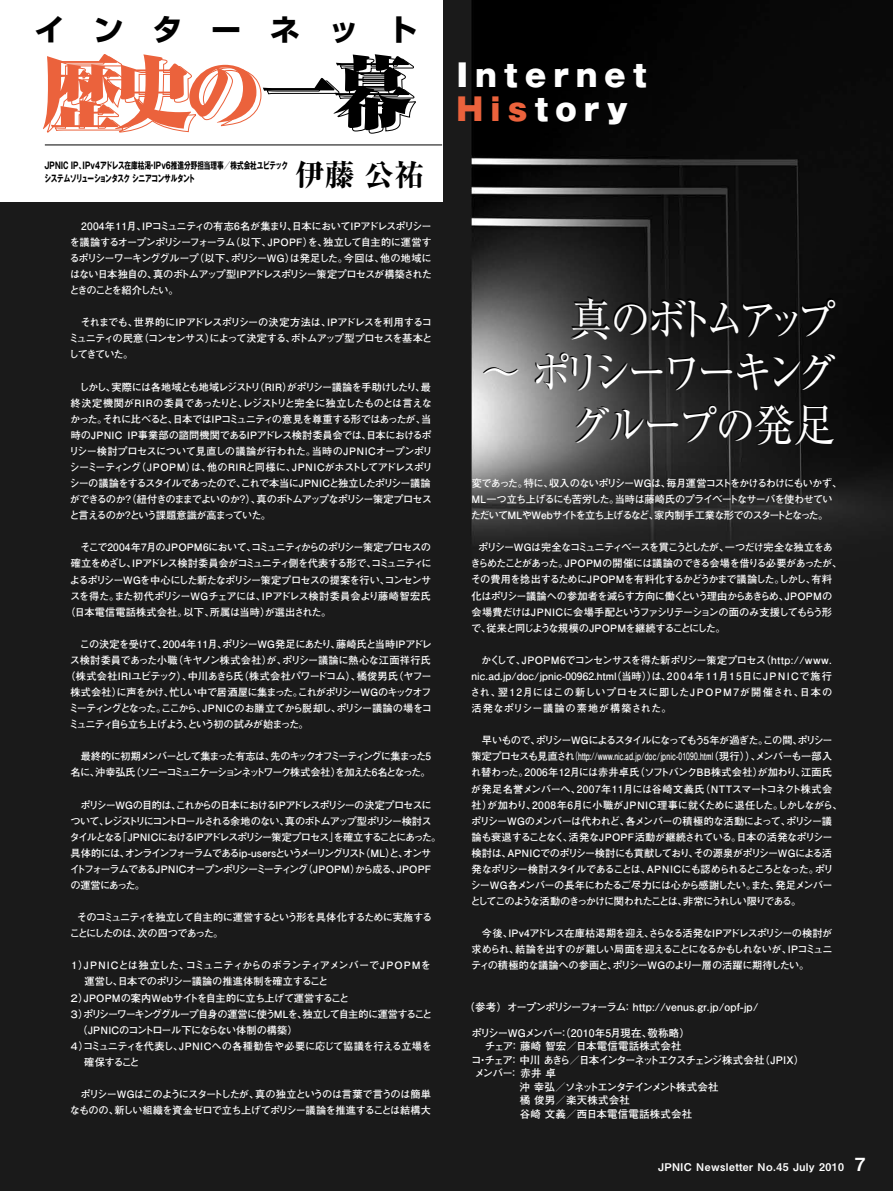
<style>
.page{position:relative;width:893px;height:1191px;background:#fff}
.page>*{position:absolute;margin:0;border:0;box-sizing:border-box;transform-origin:0 0}
.t1{font:78.3px "Ryumin Pro Ultra 90 pv RKSJ H";letter-spacing:-.07em;color:#eb623c}
.t2{font:45px/53.1px "Ryumin Pr 5 Regular 90 pv RKSJ H";letter-spacing:-.13em;color:#fff;text-align:right;scale:.9 1}
.t3{font:30px/33.9px "Gothic MB101 Pro Ultra 90 pv RKSJ H";letter-spacing:.26em;color:#fff}
.t4{font:30px "Shin Go Pro Bold 90 pv RKSJ H";letter-spacing:.96em;color:#000}
.t5{font:29.7px "Ryumin Pro Heavy 90 pv RKSJ H";color:#000}
.t6{font:10.65px "Midashi Go Pro MB31";letter-spacing:.04em;color:#fff}
.t7{font:10.5px "Futo Go B101 Pro Bold 90 pv RKSJ H";letter-spacing:.015em;color:#fff}
.t8{font:10.5px "Futo Go B101 Pro Bold 90 pv RKSJ H";letter-spacing:-.14em;color:#fff}
.t9{font:10.5px "Futo Go B101 Pro Bold 90 pv RKSJ H";letter-spacing:-.06em;color:#fff}
.t10{font:10.5px "Futo Go B101 Pro Bold 90 pv RKSJ H";letter-spacing:-.135em;color:#fff}
.t11{font:10.2px/16px "Futo Go B101 Pro Bold 90 pv RKSJ H";letter-spacing:-.065em;color:#fff}
.t12{font:10.2px/16px "Futo Go B101 Pro Bold 90 pv RKSJ H";letter-spacing:-.11em;color:#fff}
.t13{font:10.2px/16px "Futo Go B101 Pro Bold 90 pv RKSJ H";letter-spacing:-.085em;color:#fff}
.t14{font:10.2px/16px "Futo Go B101 Pro Bold 90 pv RKSJ H";letter-spacing:-.125em;color:#fff}
.t15{font:10.2px "Futo Go B101 Pro Bold 90 pv RKSJ H";letter-spacing:-.02em;color:#fff}
.t16{font:10.2px "Futo Go B101 Pro Bold 90 pv RKSJ H";letter-spacing:-.04em;color:#fff}
.t17{font:10.2px "Futo Go B101 Pro Bold 90 pv RKSJ H";letter-spacing:-.105em;color:#fff}
.t18{font:10.2px "Futo Go B101 Pro Bold 90 pv RKSJ H";letter-spacing:-.015em;color:#fff}
.t19{font:10.2px "Futo Go B101 Pro Bold 90 pv RKSJ H";letter-spacing:-.025em;color:#fff}
.t20{font:10.2px "Futo Go B101 Pro Bold 90 pv RKSJ H";letter-spacing:-.035em;color:#fff}
.t21{font:10.2px "Futo Go B101 Pro Bold 90 pv RKSJ H";letter-spacing:.015em;color:#fff}
.t22{font:10.2px "Futo Go B101 Pro Bold 90 pv RKSJ H";letter-spacing:-.12em;color:#fff}
.t23{font:10.2px "Futo Go B101 Pro Bold 90 pv RKSJ H";letter-spacing:-.03em;color:#fff}
.t24{font:9.45px/13px "Gothic MB101 Pro Bold 90 pv RKSJ H";color:#000;scale:.7 1}
.s1{color:#000}
.s2{color:#eb623c}
.s3{font-size:18px}
</style>
<div class="page">
<img style="left:0;top:0;width:893px;height:1190px">
<div style="left:0;top:0;width:442px;height:202px;background:#fff"></div>
<hr style="left:45px;top:145px;width:397px;height:1px;background:#000">
<svg style="left:47px;top:56px;width:369px;height:78px"></svg>
<h3 class="t4" style="left:35px;top:5px;width:384px">インターネット</h3>
<h1 class="t1" style="left:42px;top:30px;width:371px">歴史の<span class="s1">一幕</span></h1>
<p class="t24" style="left:44px;top:158px;width:349px">JPNIC IP、IPv4アドレス在庫枯渇・IPv6推進分野担当理事／株式会社ユビテックシステムソリューションタスク シニアコンサルタント</p>
<h3 class="t5" style="left:295px;top:151px;width:130px">伊藤 公祐</h3>
<p class="t11" style="left:69px;top:216px;width:364px;text-align:justify">　2004年11月、IPコミュニティの有志6名が集まり、日本においてIPアドレスポリシーを議論するオープンポリシーフォーラム（以下、JPOPF）を、独立して自主的に運営するポリシーワーキンググループ（以下、ポリシーWG）は発足した。今回は、他の地域にはない日本独自の、真のボトムアップ型IPアドレスポリシー策定プロセスが構築されたときのことを紹介したい。</p>
<p class="t11" style="left:69px;top:313px;width:365px;text-align:justify">　それまでも、世界的にIPアドレスポリシーの決定方法は、IPアドレスを利用するコミュニティの民意（コンセンサス）によって決定する、ボトムアップ型プロセスを基本としてきていた。</p>
<p class="t11" style="left:69px;top:377px;width:365px;text-indent:10px">しかし、実際には各地域とも地域レジストリ（RIR）がポリシー議論を手助けしたり、最終決定機関がRIRの委員であったりと、レジストリと完全に独立したものとは言えなかった。それに比べると、日本ではIPコミュニティの意見を尊重する形ではあったが、当時のJPNIC IP事業部の諮問機関であるIPアドレス検討委員会では、日本におけるポリシー検討プロセスについて見直しの議論が行われた。当時のJPNICオープンポリシーミーティング（JPOPM）は、他のRIRと同様に、JPNICがホストしてアドレスポリシーの議論をするスタイルであったので、これで本当にJPNICと独立したポリシー議論ができるのか？（紐付きのままでよいのか？）、真のボトムアップなポリシー策定プロセスと言えるのか？という課題意識が高まっていた。</p>
<p class="t11" style="left:71px;top:538px;width:362px">　そこで2004年7月のJPOPM6において、コミュニティからのポリシー策定プロセスの</p>
<p class="t13" style="left:71px;top:554px;width:363px">確立をめざし、IPアドレス検討委員会がコミュニティ側を代表する形で、コミュニティに</p>
<p class="t11" style="left:70px;top:570px;width:363px">よるポリシーWGを中心にした新たなポリシー策定プロセスの提案を行い、コンセンサ</p>
<p class="t19" style="left:70px;top:587px;width:363px">スを得た。また初代ポリシーWGチェアには、IPアドレス検討委員会より藤崎智宏氏</p>
<p class="t21" style="left:65px;top:603px;width:268px">（日本電信電話株式会社。以下、所属は当時）が選出された。</p>
<p class="t16" style="left:71px;top:636px;width:363px">　この決定を受けて、2004年11月、ポリシーWG発足にあたり、藤崎氏と当時IPアドレ</p>
<p class="t20" style="left:70px;top:652px;width:363px">ス検討委員であった小職（キヤノン株式会社）が、ポリシー議論に熱心な江面祥行氏</p>
<p class="t15" style="left:65px;top:668px;width:368px">（株式会社IRIユビテック）、中川あきら氏（株式会社パワードコム）、橘俊男氏（ヤフー</p>
<p class="t11" style="left:71px;top:683px;width:363px">株式会社）に声をかけ、忙しい中で居酒屋に集まった。これがポリシーWGのキックオフ</p>
<p class="t12" style="left:69px;top:699px;width:365px">ミーティングとなった。ここから、JPNICのお膳立てから脱却し、ポリシー議論の場をコ</p>
<p class="t22" style="left:69px;top:716px;width:242px">ミュニティ自ら立ち上げよう、という初の試みが始まった。</p>
<p class="t14" style="left:71px;top:747px;width:362px">　最終的に初期メンバーとして集まった有志は、先のキックオフミーティングに集まった5名に、沖幸弘氏（ソニーコミュニケーションネットワーク株式会社）を加えた6名となった。</p>
<p class="t12" style="left:70px;top:795px;width:373px">　ポリシーWGの目的は、これからの日本におけるIPアドレスポリシーの決定プロセスについて、レジストリにコントロールされる余地のない、真のボトムアップ型ポリシー検討スタイルとなる「JPNICにおけるIPアドレスポリシー策定プロセス」を確立することにあった。具体的には、オンラインフォーラムであるip-usersというメーリングリスト（ ML）と、オンサイトフォーラムであるJPNICオープンポリシーミーティング（JPOPM）から成る、JPOPFの運営にあった。</p>
<p class="t13" style="left:70px;top:908px;width:364px;text-indent:7px">そのコミュニティを独立して自主的に運営するという形を具体化するために実施することにしたのは、次の四つであった。</p>
<p class="t18" style="left:69px;top:957px;width:363px">１）JPNICとは独立した、コミュニティからのボランティアメンバーでJPOPMを</p>
<p class="t11" style="left:71px;top:972px;width:259px">　 運営し、日本でのポリシー議論の推進体制を確立すること</p>
<p class="t16" style="left:69px;top:989px;width:282px">２）JPOPMの案内Webサイトを自主的に立ち上げて運営すること</p>
<p class="t17" style="left:69px;top:1005px;width:365px">３）ポリシーワーキンググループ自身の運営に使うMLを、独立して自主的に運営すること</p>
<p class="t23" style="left:77px;top:1021px;width:222px">（JPNICのコントロール下にならない体制の構築）</p>
<p class="t15" style="left:69px;top:1037px;width:364px">４）コミュニティを代表し、JPNICへの各種勧告や必要に応じて協議を行える立場を</p>
<p class="t11" style="left:71px;top:1052px;width:71px">　確保すること</p>
<p class="t11" style="left:70px;top:1084px;width:363px">　ポリシーWGはこのようにスタートしたが、真の独立というのは言葉で言うのは簡単なものの、新しい組織を資金ゼロで立ち上げてポリシー議論を推進することは結構大</p>
<h3 class="t3" style="left:457px;top:55px;width:191px">Internet<br><span class="s2">His</span>tory</h3>
<h2 class="t2" style="left:481px;top:289px;width:398px">真のボトムアップ<br>～ ポリシーワーキンググループの発足</h2>
<p class="t11" style="left:471px;top:474px;width:373px">変であった。特に、収入のないポリシーWGは、毎月運営コストをかけるわけにもいかず、<br>ML一つ立ち上げるにも苦労した。当時は藤崎氏のプライベートなサーバを使わせていただいてMLやWebサイトを立ち上げるなど、家内制手工業な形でのスタートとなった。</p>
<p class="t11" style="left:470px;top:538px;width:373px;text-indent:8px">ポリシーWGは完全なコミュニティベースを貫こうとしたが、一つだけ完全な独立をあきらめたことがあった。JPOPMの開催には議論のできる会場を借りる必要があったが、その費用を捻出するためにJPOPMを有料化するかどうかまで議論した。しかし、有料化はポリシー議論への参加者を減らす方向に働くという理由からあきらめ、JPOPMの会場費だけはJPNICに会場手配というファシリテーションの面のみ支援してもらう形で、従来と同じような規模のJPOPMを継続することにした。</p>
<p class="t11" style="left:470px;top:650px;width:364px;text-align:justify">　かくして、JPOPM6でコンセンサスを得た新ポリシー策定プロセス（http://www. nic.ad.jp/doc/jpnic-00962.html（当時））は、2004年11月15日にJPNICで施行され、翌12月にはこの新しいプロセスに即したJPOPM7が開催され、日本の活発なポリシー議論の素地が構築された。</p>
<p class="t11" style="left:470px;top:731px;width:374px">　早いもので、ポリシーWGによるスタイルになってもう5年が過ぎた。この間、ポリシー策定プロセスも見直され（http://www.nic.ad.jp/doc/jpnic-01090.html（現行））、メンバーも一部入れ替わった。2006年12月には赤井卓氏（ソフトバンクBB株式会社）が加わり、江面氏が発足名誉メンバーへ、2007年11月には谷崎文義氏（NTTスマートコネクト株式会社）が加わり、2008年6月に小職がJPNIC理事に就くために退任した。しかしながら、ポリシーWGのメンバーは代われど、各メンバーの積極的な活動によって、ポリシー議論も衰退することなく、活発なJPOPF活動が継続されている。日本の活発なポリシー検討は、APNICでのポリシー検討にも貢献しており、その源泉がポリシーWGによる活発なポリシー検討スタイルであることは、AP N I Cにも認められるところとなった。ポリシーWG各メンバーの長年にわたるご尽力には心から感謝したい。また、発足メンバーとしてこのような活動のきっかけに関われたことは、非常にうれしい限りである。</p>
<p class="t11" style="left:471px;top:924px;width:363px;text-align:justify;text-indent:11px">今後、IPv4アドレス在庫枯渇期を迎え、さらなる活発なIPアドレスポリシーの検討が求められ、結論を出すのが難しい局面を迎えることになるかもしれないが、IPコミュニティの積極的な議論への参画と、ポリシーWGのより一層の活躍に期待したい。</p>
<p class="t7" style="left:464px;top:998px;width:295px">（参考）オープンポリシーフォーラム：http://venus.gr.jp/opf-jp/</p>
<p class="t9" style="left:471px;top:1024px;width:220px">ポリシーWGメンバー：（2010年5月現在、敬称略）</p>
<p class="t7" style="left:485px;top:1037px;width:198px">チェア：藤崎 智宏／日本電信電話株式会社</p>
<p class="t8" style="left:471px;top:1051px;width:335px">コ・チェア：中川 あきら／日本インターネットエクスチェンジ株式会社（JPIX）</p>
<p class="t9" style="left:475px;top:1064px;width:83px">メンバー： 赤井 卓</p>
<p class="t10" style="left:490px;top:1078px;width:230px">　　 沖 幸弘／ソネットエンタテインメント株式会社</p>
<p class="t7" style="left:490px;top:1091px;width:141px">　　　橘 俊男／楽天株式会社</p>
<p class="t7" style="left:490px;top:1105px;width:203px">　　　谷崎 文義／西日本電信電話株式会社</p>
<p class="t6" style="left:658px;top:1158px;width:209px">JPNIC Newsletter No.45 July 2010 <span class="s3">7</span></p>
</div>
